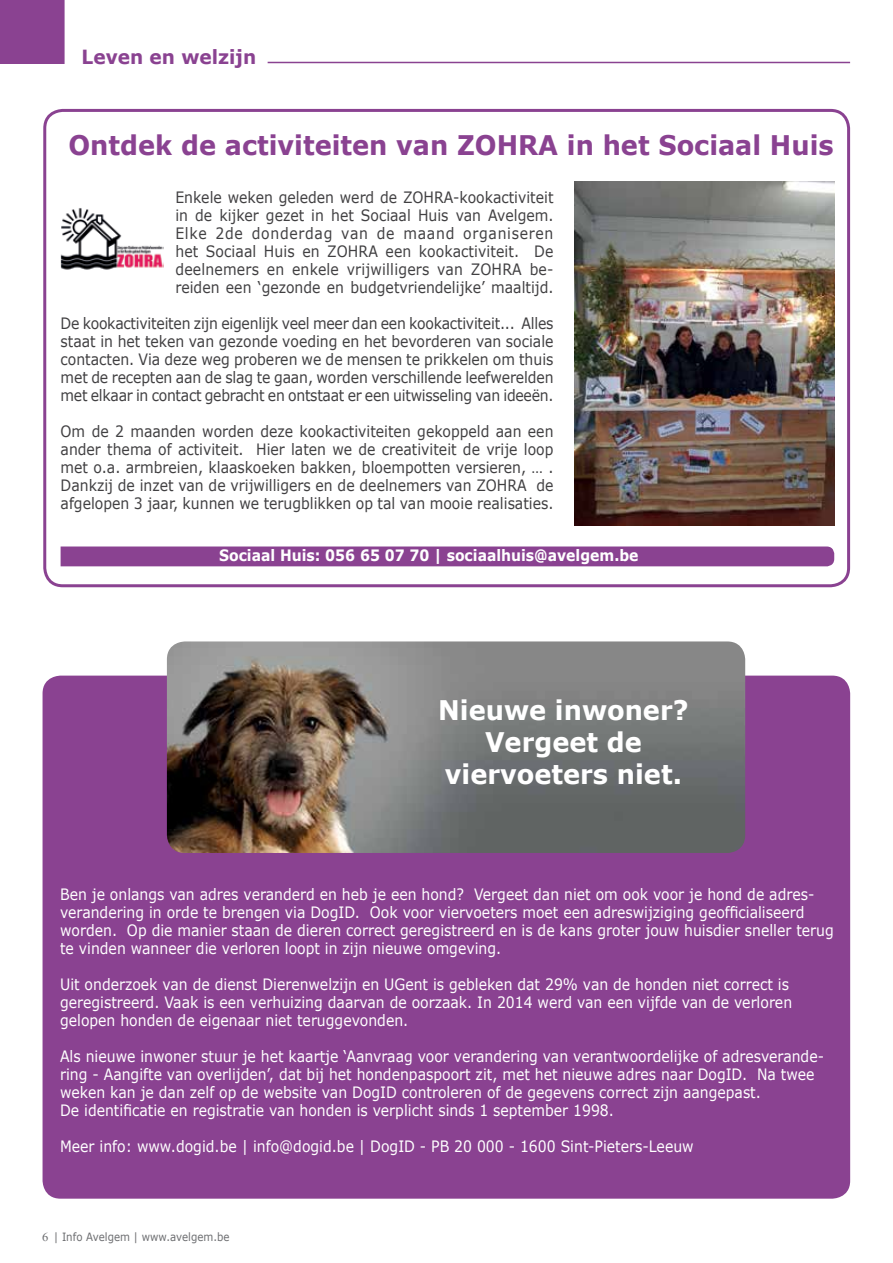
<style>
.page{position:relative;width:893px;height:1263px;background:#fff}
.page>*{position:absolute;margin:0;border:0;box-sizing:border-box;transform-origin:0 0}
.t1{font:700 27px "Verdana";color:#8a4291;scale:.95 1}
.t2{font:700 27px/32.4px "Verdana";color:#fff;text-align:center;scale:.95 1}
.t3{font:700 19.5px "Verdana";color:#8a4291;scale:.95 1}
.t4{font:15.6px/18px "Verdana";color:#fff;scale:.89 1}
.t5{font:15.6px/18px "Verdana";color:#414042;text-align:justify;scale:.89 1}
.t6{font:700 15.6px "Verdana";color:#fff;scale:.89 1}
.t7{font:11.4px "Verdana";color:#6d6e71;scale:.89 1}
.s1{font-family:"Times New Roman";font-size:12px}
</style>
<div class="page">
<div style="left:0;top:0;width:65px;height:64px;background:#8a4291"></div>
<hr style="left:268px;top:62px;width:582px;height:1px;background:#8a4291">
<div style="left:43px;top:109px;width:807px;height:478px;border:3px solid #8a4291;border-radius:18px"></div>
<img style="left:575px;top:181px;width:259px;height:345px">
<div style="left:61px;top:546px;width:773px;height:20px;background:#8a4291"></div>
<img style="left:61px;top:208px;width:103px;height:62px">
<div style="left:43px;top:676px;width:807px;height:523px;background:#8a4291;border-radius:18px"></div>
<img style="left:167px;top:641px;width:578px;height:212px">
<p class="t3" style="left:82px;top:43px;width:185px">Leven en welzijn</p>
<h1 class="t1" style="left:68px;top:126px;width:807px">Ontdek de activiteiten van ZOHRA in het Sociaal Huis</h1>
<p class="t5" style="left:175px;top:188px;width:426px">Enkele weken geleden werd de ZOHRA-kookactiviteit in de kijker gezet in het Sociaal Huis van Avelgem.<br>Elke 2de donderdag van de maand organiseren het Sociaal Huis en ZOHRA een kookactiviteit. De deelnemers en enkele vrijwilligers van ZOHRA be&shy;reiden een ‘gezonde en budgetvriendelijke’ maaltijd.</p>
<p class="t5" style="left:61px;top:314px;width:555px">De kookactiviteiten zijn eigenlijk veel meer dan een kookactiviteit... Alles staat in het teken van gezonde voeding en het bevorderen van sociale contacten. Via deze weg proberen we de mensen te prikkelen om thuis met de recepten aan de slag te gaan, worden verschillende leefwerelden met elkaar in contact gebracht en ontstaat er een uitwisseling van ideeën.</p>
<p class="t5" style="left:61px;top:422px;width:555px">Om de 2 maanden worden deze kookactiviteiten gekoppeld aan een ander thema of activiteit. Hier laten we de creativiteit de vrije loop met o.a. armbreien, klaaskoeken bakken, bloempotten versieren, … .<br>Dankzij de inzet van de vrijwilligers en de deelnemers van ZOHRA de afgelopen 3 jaar, kunnen we terugblikken op tal van mooie realisaties.</p>
<p class="t6" style="left:219px;top:544px;width:473px">Sociaal Huis: 056 65 07 70 | sociaalhuis@avelgem.be</p>
<h1 class="t2" style="left:438px;top:693px;width:265px">Nieuwe inwoner?<br>Vergeet de viervoeters niet.</h1>
<p class="t4" style="left:60px;top:885px;width:871px">Ben je onlangs van adres veranderd en heb je een hond? Vergeet dan niet om ook voor je hond de adres&shy;verandering in orde te brengen via DogID. Ook voor viervoeters moet een adreswijziging geofficialiseerd worden. Op die manier staan de dieren correct geregistreerd en is de kans groter jouw huisdier sneller terug te vinden wanneer die verloren loopt in zijn nieuwe omgeving.</p>
<p class="t4" style="left:60px;top:975px;width:824px">Uit onderzoek van de dienst Dierenwelzijn en UGent is gebleken dat 29% van de honden niet correct is geregistreerd. Vaak is een verhuizing daarvan de oorzaak. In 2014 werd van een vijfde van de verloren gelopen honden de eigenaar niet teruggevonden.</p>
<p class="t4" style="left:60px;top:1047px;width:860px">Als nieuwe inwoner stuur je het kaartje ‘Aanvraag voor verandering van verantwoordelijke of adresverande&shy;ring - Aangifte van overlijden’, dat bij het hondenpaspoort zit, met het nieuwe adres naar DogID. Na twee weken kan je dan zelf op de website van DogID controleren of de gegevens correct zijn aangepast.<br>De identificatie en registratie van honden is verplicht sinds 1 september 1998.</p>
<p class="t4" style="left:60px;top:1137px;width:713px">Meer info: www.dogid.be | info@dogid.be | DogID - PB 20 000 - 1600 Sint-Pieters-Leeuw</p>
<p class="t7" style="left:42px;top:1229px;width:212px"><span class="s1">6</span> | Info Avelgem | www.avelgem.be</p>
</div>
